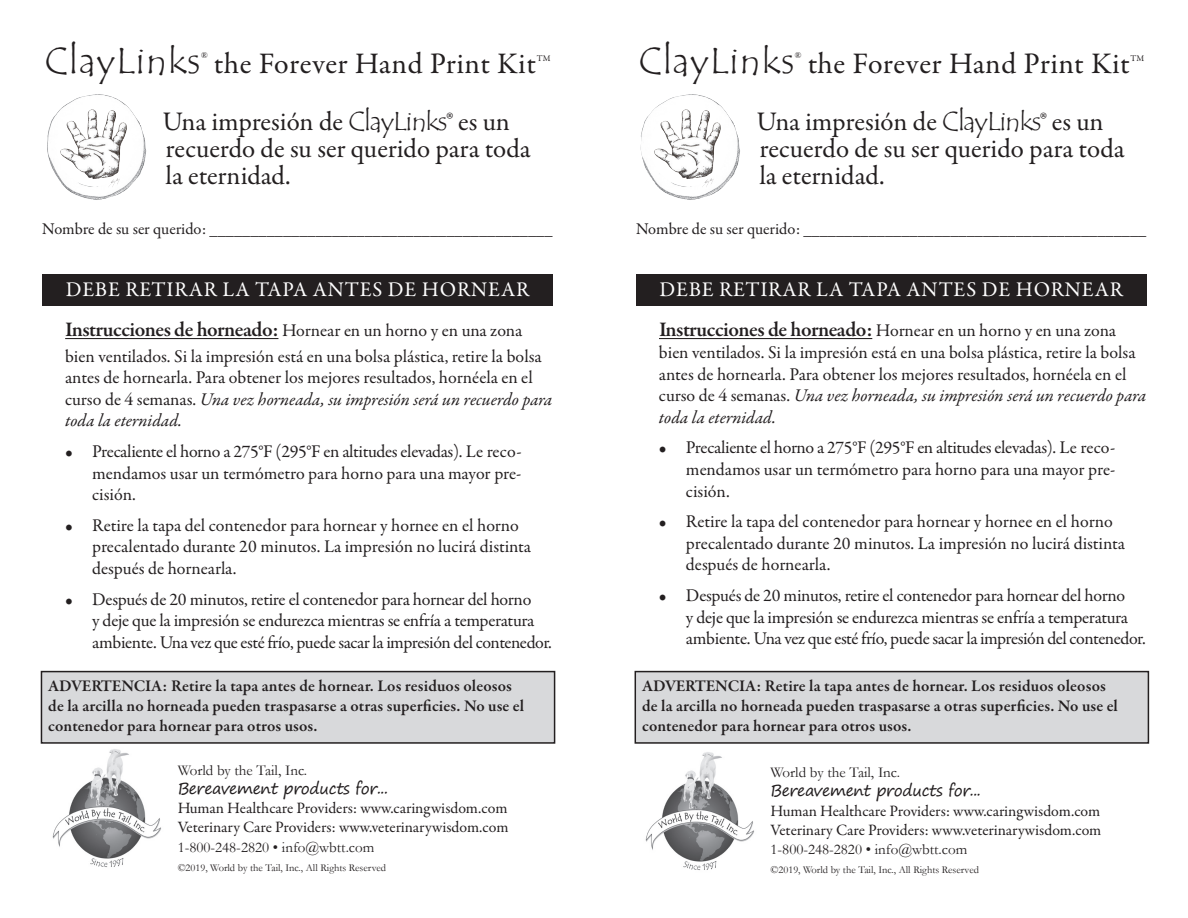
<style>
.page{position:relative;width:1188px;height:918px;background:#fff}
.page>*{position:absolute;margin:0;border:0;box-sizing:border-box;transform-origin:0 0}
.t1{font:37.5px "Tempus Sans ITC";letter-spacing:.02em;color:#231f20}
.t2{font:30px "Garamond Premr Pro";letter-spacing:.01em;color:#231f20}
.t3{font:27px/27px "Garamond Premr Pro";letter-spacing:-.005em;color:#231f20}
.t4{font:21px "Garamond Premr Pro";letter-spacing:.04em;color:#fff}
.t5{font:18px/21.6px "Garamond Premr Pro";letter-spacing:-.01em;color:#231f20}
.t6{font:600 16.5px/19.8px "Garamond Premr Pro";letter-spacing:.01em;color:#231f20}
.t7{font:16.5px "Garamond Premr Pro";letter-spacing:-.005em;color:#231f20}
.t8{font:15.9px/19px "Garamond Premr Pro";letter-spacing:-.005em;color:#231f20}
.t9{font:15.9px "Segoe Print";letter-spacing:-.03em;color:#231f20}
.t10{font:15px "Garamond";color:#231f20}
.t11{font:10.5px "Garamond";color:#231f20}
.t12{font:8.7px "Garamond Premr Pro";color:#231f20}
.t13{font:8.7px "Times New Roman";color:#231f20}
.s1{font-family:"Tempus Sans ITC"}
.s2{font-weight:600;font-size:21px}
.s3{font-style:italic}
</style>
<div class="page">
<div style="left:42px;top:274px;width:511px;height:32px;background:#231f20"></div>
<img style="left:47px;top:94px;width:100px;height:106px">
<div style="left:56px;top:107px;width:78px;height:80px;background:#fff;border-radius:50%"></div>
<img style="left:60px;top:109px;width:73px;height:70px">
<svg style="left:108px;top:178px;width:12px;height:10px"></svg>
<div style="left:41px;top:672px;width:514px;height:71px;background:#d8d9db"></div>
<div style="left:41px;top:671px;width:514px;height:73px;border:2px solid #231f20"></div>
<img style="left:52px;top:749px;width:109px;height:118px">
<img style="left:645px;top:752px;width:109px;height:118px">
<hr style="left:65px;top:338px;width:213px;height:1px;background:#231f20">
<div style="left:636px;top:274px;width:511px;height:32px;background:#231f20"></div>
<img style="left:640px;top:94px;width:100px;height:106px">
<div style="left:650px;top:107px;width:78px;height:80px;background:#fff;border-radius:50%"></div>
<img style="left:654px;top:109px;width:73px;height:70px">
<svg style="left:702px;top:178px;width:12px;height:10px"></svg>
<div style="left:635px;top:672px;width:513px;height:71px;background:#d8d9db"></div>
<div style="left:635px;top:671px;width:514px;height:73px;border:2px solid #231f20"></div>
<hr style="left:659px;top:338px;width:213px;height:1px;background:#231f20">
<h1 class="t1" style="left:45px;top:37px;width:157px">ClayLinks</h1>
<p class="t13" style="left:201px;top:49px;width:8px">®</p>
<h2 class="t2" style="left:214px;top:46px;width:324px">the Forever Hand Print Kit</h2>
<p class="t12" style="left:537px;top:53px;width:15px">TM</p>
<h3 class="t3" style="left:163px;top:108px;width:370px">Una impresión de <span class="s1">ClayLinks</span>® es un recuerdo de su ser querido para toda la eternidad.</h3>
<p class="t7" style="left:42px;top:219px;width:512px">Nombre de su ser querido: __________________________________________</p>
<p class="t4" style="left:66px;top:277px;width:465px">DEBE RETIRAR LA TAPA ANTES DE HORNEAR</p>
<p class="t5" style="left:65px;top:319px;width:478px;line-height:25.2px"><span class="s2">Instrucciones de horneado:</span> Hornear en un horno y en una zona bien ventilados. Si la impresión está en una bolsa plástica, retire la bolsa</p>
<p class="t5" style="left:65px;top:367px;width:489px">antes de hornearla. Para obtener los mejores resultados, hornéela en el curso de 4 semanas. <span class="s3">Una vez horneada, su impresión será un recuerdo para toda la eternidad.</span></p>
<p class="t5" style="left:92px;top:441px;width:431px;text-align:justify;text-indent:-27px">• Precaliente el horno a 275°F (295°F en altitudes elevadas). Le reco&shy;mendamos usar un termómetro para horno para una mayor pre&shy;cisión.</p>
<p class="t5" style="left:92px;top:515px;width:440px;text-indent:-27px">• Retire la tapa del contenedor para hornear y hornee en el horno precalentado durante 20 minutos. La impresión no lucirá distinta después de hornearla.</p>
<p class="t5" style="left:92px;top:589px;width:461px;text-indent:-27px">• Después de 20 minutos, retire el contenedor para hornear del horno<br>y deje que la impresión se endurezca mientras se enfría a temperatura ambiente. Una vez que esté frío, puede sacar la impresión del contenedor.</p>
<p class="t6" style="left:48px;top:677px;width:477px">ADVERTENCIA: Retire la tapa antes de hornear. Los residuos oleosos de la arcilla no horneada pueden traspasarse a otras superficies. No use el contenedor para hornear para otros usos.</p>
<p class="t10" style="left:178px;top:760px;width:131px">World by the Tail, Inc.</p>
<p class="t9" style="left:178px;top:774px;width:212px">Bereavement products for...</p>
<p class="t8" style="left:178px;top:799px;width:332px">Human Healthcare Providers: www.caringwisdom.com<br>Veterinary Care Providers: www.veterinarywisdom.com</p>
<p class="t10" style="left:178px;top:837px;width:198px">1-800-248-2820 • info@wbtt.com</p>
<p class="t11" style="left:178px;top:860px;width:210px">©2019, World by the Tail, Inc., All Rights Reserved</p>
<h1 class="t1" style="left:639px;top:37px;width:157px">ClayLinks</h1>
<p class="t13" style="left:795px;top:49px;width:8px">®</p>
<h2 class="t2" style="left:808px;top:46px;width:324px">the Forever Hand Print Kit</h2>
<p class="t12" style="left:1131px;top:53px;width:15px">TM</p>
<h3 class="t3" style="left:756px;top:108px;width:370px">Una impresión de <span class="s1">ClayLinks</span>® es un recuerdo de su ser querido para toda la eternidad.</h3>
<p class="t7" style="left:636px;top:219px;width:512px">Nombre de su ser querido: __________________________________________</p>
<p class="t4" style="left:660px;top:277px;width:465px">DEBE RETIRAR LA TAPA ANTES DE HORNEAR</p>
<p class="t5" style="left:659px;top:320px;width:489px"><span class="s2">Instrucciones de horneado:</span> Hornear en un horno y en una zona bien ventilados. Si la impresión está en una bolsa plástica, retire la bolsa antes de hornearla. Para obtener los mejores resultados, hornéela en el curso de 4 semanas. <span class="s3">Una vez horneada, su impresión será un recuerdo para toda la eternidad.</span></p>
<p class="t5" style="left:686px;top:437px;width:431px;text-align:justify;text-indent:-27px">• Precaliente el horno a 275°F (295°F en altitudes elevadas). Le reco&shy;mendamos usar un termómetro para horno para una mayor pre&shy;cisión.</p>
<p class="t5" style="left:686px;top:511px;width:440px;text-indent:-27px">• Retire la tapa del contenedor para hornear y hornee en el horno precalentado durante 20 minutos. La impresión no lucirá distinta después de hornearla.</p>
<p class="t5" style="left:686px;top:585px;width:461px;text-indent:-27px">• Después de 20 minutos, retire el contenedor para hornear del horno<br>y deje que la impresión se endurezca mientras se enfría a temperatura ambiente. Una vez que esté frío, puede sacar la impresión del contenedor.</p>
<p class="t6" style="left:642px;top:677px;width:477px">ADVERTENCIA: Retire la tapa antes de hornear. Los residuos oleosos de la arcilla no horneada pueden traspasarse a otras superficies. No use el contenedor para hornear para otros usos.</p>
<p class="t10" style="left:771px;top:762px;width:131px">World by the Tail, Inc.</p>
<p class="t9" style="left:771px;top:776px;width:212px">Bereavement products for...</p>
<p class="t8" style="left:771px;top:802px;width:332px">Human Healthcare Providers: www.caringwisdom.com<br>Veterinary Care Providers: www.veterinarywisdom.com</p>
<p class="t10" style="left:771px;top:839px;width:198px">1-800-248-2820 • info@wbtt.com</p>
<p class="t11" style="left:771px;top:863px;width:210px">©2019, World by the Tail, Inc., All Rights Reserved</p>
</div>
